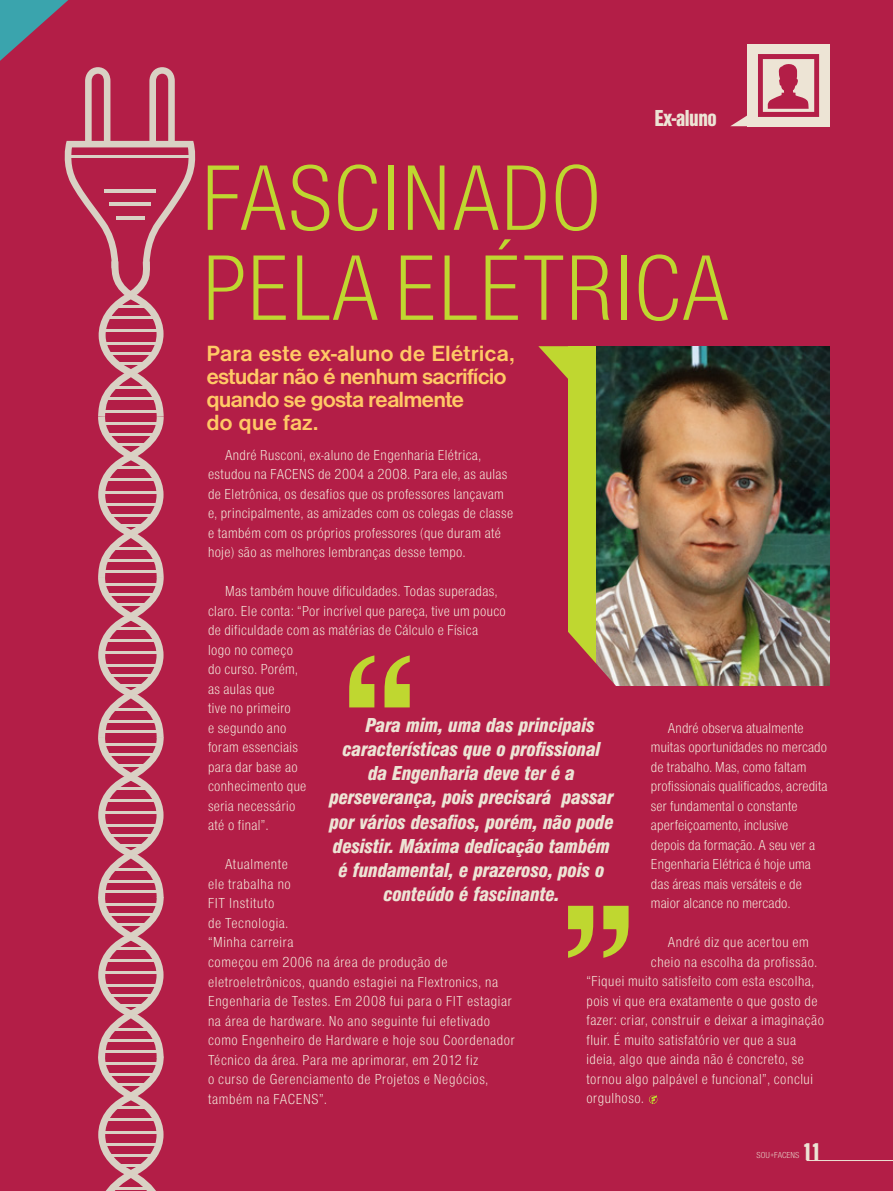
<style>
.page{position:relative;width:893px;height:1191px;background:#b31e47}
.page>*{position:absolute;margin:0;border:0;box-sizing:border-box;transform-origin:0 0}
.t1{font:96.45px/90px "Nimbus Sans DOT Ligh Cond";color:#bfd730}
.t2{font:25.2px "Nimbus Sans DOT Blac Cond";color:#ede4d5}
.t3{font:24px "Nimbus Sans DOT Blac Cond";color:#ede4d5}
.t4{font:700 22.8px/22.8px "Nimbus Sans DOT";letter-spacing:-.04em;color:#ffc966}
.t5{font:21px "Nimbus Sans DOT Blac Cond Ital";color:#ede4d5}
.t6{font:15px/19.5px "Nimbus Sans DOT Ligh Cond";letter-spacing:.025em;color:#f5f1e0}
.t7{font:9px "Nimbus Sans DOT Ligh Cond";color:#ede4d5}
</style>
<div class="page">
<hr style="left:806px;top:1160px;width:87px;height:1px;background:#ede4d5">
<img style="left:595px;top:346px;width:235px;height:339px">
<svg style="left:349px;top:655px;width:61px;height:52px"></svg>
<svg style="left:568px;top:905px;width:61px;height:52px"></svg>
<svg style="left:538px;top:346px;width:30px;height:33px"></svg>
<div style="left:568px;top:346px;width:27px;height:338px;background:#bfd730"></div>
<svg style="left:568px;top:626px;width:75px;height:60px"></svg>
<svg style="left:649px;top:1095px;width:8px;height:9px"></svg>
<svg style="left:0;top:0;width:196px;height:1191px"></svg>
<div style="left:748px;top:44px;width:82px;height:82px;background:#ede4d5"></div>
<svg style="left:731px;top:54px;width:88px;height:72px"></svg>
<h3 class="t3" style="left:654px;top:105px;width:64px">Ex-aluno</h3>
<h1 class="t1" style="left:202px;top:154px;width:83px">Fascinado pela</h1>
<h1 class="t1" style="left:394px;top:244px;width:86px">Elétrica</h1>
<h3 class="t4" style="left:206px;top:343px;width:310px">Para este ex-aluno de Elétrica, estudar não é nenhum sacrifício quando se gosta realmente<br>do que faz.</h3>
<p class="t6" style="left:208px;top:445px;width:307px;text-indent:17px">André Rusconi, ex-aluno de Engenharia Elétrica, estudou na FACENS de 2004 a 2008. Para ele, as aulas de Eletrônica, os desafios que os professores lançavam e, principalmente, as amizades com os colegas de classe e também com os próprios professores (que duram até hoje) são as melhores lembranças desse tempo.</p>
<p class="t6" style="left:208px;top:582px;width:299px;text-indent:17px">Mas também houve dificuldades. Todas superadas, claro. Ele conta: “Por incrível que pareça, tive um pouco de dificuldade com as matérias de Cálculo e Física<br>logo no começo<br>do curso. Porém,<br>as aulas que<br>tive no primeiro<br>e segundo ano<br>foram essenciais<br>para dar base ao<br>conhecimento que<br>seria necessário<br>até o final”.</p>
<p class="t6" style="left:208px;top:855px;width:308px;text-indent:17px">Atualmente<br>ele trabalha no<br>FIT Instituto<br>de Tecnologia.<br>“Minha carreira<br>começou em 2006 na área de produção de eletroeletrônicos, quando estagiei na Flextronics, na Engenharia de Testes. Em 2008 fui para o FIT estagiar na área de hardware. No ano seguinte fui efetivado como Engenheiro de Hardware e hoje sou Coordenador Técnico da área. Para me aprimorar, em 2012 fiz<br>o curso de Gerenciamento de Projetos e Negócios, também na FACENS”.</p>
<h3 class="t5" style="left:365px;top:713px;width:231px">Para mim, uma das principais</h3>
<h3 class="t5" style="left:343px;top:737px;width:259px">características que o profissional</h3>
<h3 class="t5" style="left:368px;top:761px;width:208px">da Engenharia deve ter é a</h3>
<h3 class="t5" style="left:329px;top:785px;width:286px">perseverança, pois precisará passar</h3>
<h3 class="t5" style="left:329px;top:809px;width:285px">por vários desafios, porém, não pode</h3>
<h3 class="t5" style="left:333px;top:833px;width:278px">desistir. Máxima dedicação também</h3>
<h3 class="t5" style="left:339px;top:857px;width:267px">é fundamental, e prazeroso, pois o</h3>
<h3 class="t5" style="left:383px;top:881px;width:178px">conteúdo é fascinante.</h3>
<p class="t6" style="left:651px;top:718px;width:178px;text-indent:17px">André observa atualmente muitas oportunidades no mercado de trabalho. Mas, como faltam profissionais qualificados, acredita ser fundamental o constante aperfeiçoamento, inclusive<br>depois da formação. A seu ver a<br>Engenharia Elétrica é hoje uma das áreas mais versáteis e de maior alcance no mercado.</p>
<p class="t6" style="left:668px;top:932px;width:142px">André diz que acertou em</p>
<p class="t6" style="left:651px;top:952px;width:168px">cheio na escolha da profissão.</p>
<p class="t6" style="left:586px;top:971px;width:229px">“Fiquei muito satisfeito com esta escolha,</p>
<p class="t6" style="left:586px;top:991px;width:233px">pois vi que era exatamente o que gosto de</p>
<p class="t6" style="left:586px;top:1010px;width:239px">fazer: criar, construir e deixar a imaginação</p>
<p class="t6" style="left:586px;top:1030px;width:211px">fluir. É muito satisfatório ver que a sua</p>
<p class="t6" style="left:586px;top:1049px;width:219px">ideia, algo que ainda não é concreto, se</p>
<p class="t6" style="left:586px;top:1069px;width:228px">tornou algo palpável e funcional”, conclui</p>
<p class="t6" style="left:586px;top:1088px;width:59px">orgulhoso.</p>
<p class="t7" style="left:756px;top:1150px;width:44px">SOU+FACENS</p>
<h2 class="t2" style="left:802px;top:1137px;width:21px">11</h2>
</div>
